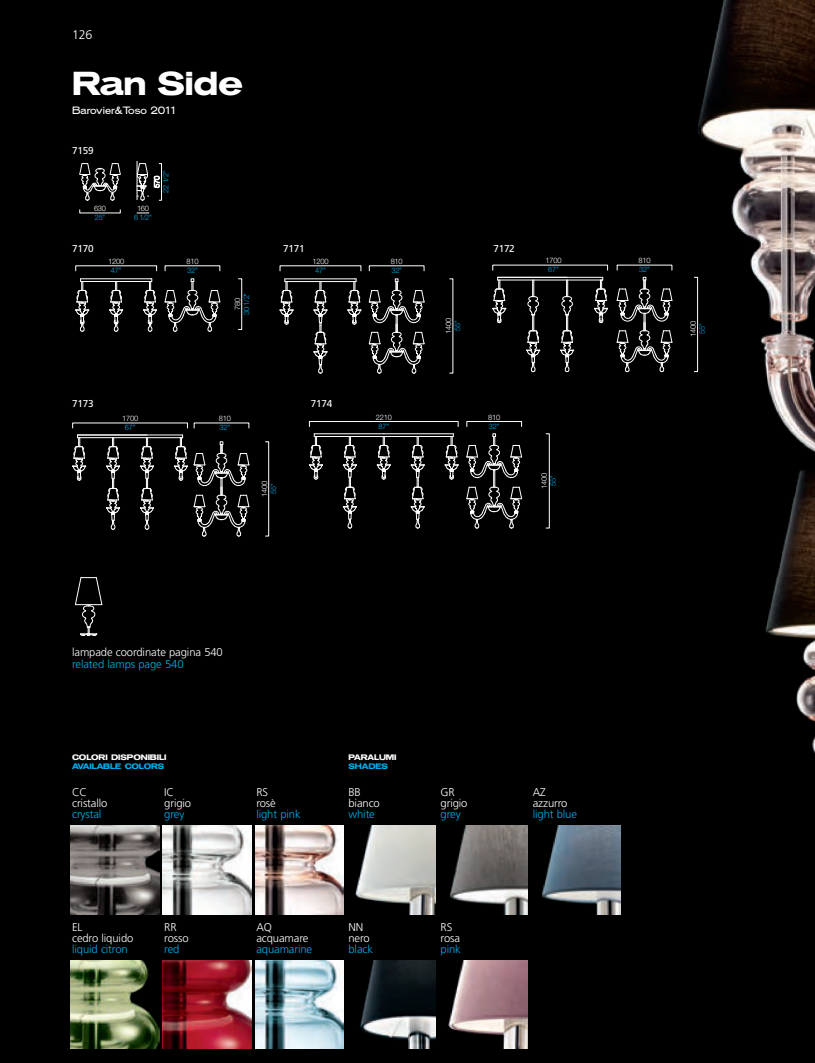
<style>
.page{position:relative;width:815px;height:1063px;background:#000}
.page>*{position:absolute;margin:0;border:0;box-sizing:border-box;transform-origin:0 0}
.t1{font:700 expanded 31.25px "Venus SB";color:#fff}
.t2{font:300 12.5px "Frutiger";color:#fff}
.t3{font:300 11.25px/11.2px "Frutiger";letter-spacing:-.01em;color:#fff}
.t4{font:300 11.25px "Frutiger";letter-spacing:-.01em;color:#00aeef}
.t5{font:10px "Frutiger";letter-spacing:-.025em;color:#fff}
.t6{font:500 expanded 10px "Venus SB";color:#fff}
.t7{font:300 7.5px "Helvetica Neue";letter-spacing:-.03em;color:#00aeef}
.t8{font:300 7.5px "Helvetica Neue";letter-spacing:-.03em;color:#fff}
.t9{font:700 expanded 7.5px "Venus SB";letter-spacing:-.015em;color:#fff}
.t10{font:700 expanded 7.5px "Venus SB";letter-spacing:-.015em;color:#00aeef}
</style>
<div class="page">
<img style="left:661px;top:0;width:154px;height:753px">
<div style="left:309px;top:421px;width:149px;height:6px;border:1px solid #fff"></div>
<div style="left:467px;top:421px;width:55px;height:6px;border:1px solid #fff"></div>
<div style="left:694px;top:277px;width:4px;height:95px;border:1px solid #fff"></div>
<div style="left:265px;top:442px;width:4px;height:94px;border:1px solid #fff"></div>
<div style="left:238px;top:279px;width:4px;height:51px;border:1px solid #fff"></div>
<svg style="left:137px;top:213px;width:12px;height:1px"></svg>
<svg style="left:75px;top:279px;width:146px;height:53px"></svg>
<svg style="left:79px;top:163px;width:83px;height:38px"></svg>
<hr style="left:137px;top:161px;width:1px;height:39px;background:#fff">
<svg style="left:279px;top:279px;width:146px;height:95px"></svg>
<svg style="left:492px;top:277px;width:197px;height:95px"></svg>
<svg style="left:72px;top:435px;width:195px;height:102px"></svg>
<svg style="left:309px;top:434px;width:214px;height:95px"></svg>
<svg style="left:75px;top:577px;width:28px;height:59px"></svg>
<img style="left:71px;top:826px;width:88px;height:88px">
<img style="left:163px;top:826px;width:89px;height:88px">
<img style="left:255px;top:826px;width:89px;height:88px">
<img style="left:355px;top:826px;width:81px;height:88px">
<img style="left:449px;top:826px;width:79px;height:88px">
<img style="left:542px;top:826px;width:78px;height:88px">
<img style="left:71px;top:960px;width:88px;height:89px">
<img style="left:163px;top:960px;width:89px;height:89px">
<img style="left:255px;top:960px;width:89px;height:89px">
<img style="left:360px;top:960px;width:76px;height:89px">
<img style="left:448px;top:960px;width:80px;height:89px">
<p class="t2" style="left:72px;top:30px;width:22px">126</p>
<h1 class="t1" style="left:72px;top:66px;width:172px">Ran Side</h1>
<p class="t6" style="left:72px;top:104px;width:107px">Barovier&amp;Toso 2011</p>
<p class="t5" style="left:72px;top:147px;width:23px">7159</p>
<p class="t8" style="left:94px;top:205px;width:14px">630</p>
<p class="t7" style="left:95px;top:214px;width:12px">25"</p>
<p class="t8" style="left:137px;top:205px;width:14px">160</p>
<p class="t7" style="left:134px;top:214px;width:19px">6 1/2"</p>
<p class="t7" style="left:163px;top:193px;width:24px;rotate:-90deg">22 1/2"</p>
<p class="t5" style="left:72px;top:245px;width:23px">7170</p>
<p class="t5" style="left:283px;top:245px;width:23px">7171</p>
<p class="t5" style="left:493px;top:245px;width:23px">7172</p>
<p class="t8" style="left:108px;top:259px;width:18px">1200</p>
<p class="t7" style="left:111px;top:268px;width:12px">47"</p>
<p class="t8" style="left:186px;top:259px;width:14px">810</p>
<p class="t7" style="left:187px;top:268px;width:12px">32"</p>
<p class="t8" style="left:235px;top:310px;width:14px;rotate:-90deg">780</p>
<p class="t7" style="left:244px;top:315px;width:24px;rotate:-90deg">30 1/2"</p>
<p class="t8" style="left:313px;top:259px;width:18px">1200</p>
<p class="t7" style="left:315px;top:268px;width:12px">47"</p>
<p class="t5" style="left:72px;top:400px;width:23px">7173</p>
<p class="t5" style="left:311px;top:400px;width:23px">7174</p>
<p class="t8" style="left:122px;top:416px;width:18px">1700</p>
<p class="t7" style="left:125px;top:425px;width:12px">67"</p>
<p class="t8" style="left:219px;top:416px;width:14px">810</p>
<p class="t7" style="left:220px;top:425px;width:12px">32"</p>
<p class="t8" style="left:262px;top:497px;width:18px;rotate:-90deg">1400</p>
<p class="t7" style="left:271px;top:494px;width:12px;rotate:-90deg">55"</p>
<p class="t8" style="left:391px;top:259px;width:14px">810</p>
<p class="t7" style="left:391px;top:268px;width:12px">32"</p>
<p class="t8" style="left:376px;top:414px;width:18px">2210</p>
<p class="t7" style="left:379px;top:423px;width:12px">87"</p>
<p class="t8" style="left:446px;top:334px;width:18px;rotate:-90deg">1400</p>
<p class="t7" style="left:455px;top:331px;width:12px;rotate:-90deg">55"</p>
<p class="t8" style="left:488px;top:414px;width:14px">810</p>
<p class="t7" style="left:489px;top:423px;width:12px">32"</p>
<p class="t8" style="left:545px;top:258px;width:18px">1700</p>
<p class="t7" style="left:548px;top:267px;width:12px">67"</p>
<p class="t8" style="left:542px;top:489px;width:18px;rotate:-90deg">1400</p>
<p class="t7" style="left:551px;top:486px;width:12px;rotate:-90deg">55"</p>
<p class="t3" style="left:72px;top:648px;width:152px">lampade coordinate pagina 540</p>
<p class="t4" style="left:72px;top:659px;width:113px">related lamps page 540</p>
<p class="t9" style="left:72px;top:753px;width:96px">COLORI DISPONIBILI</p>
<p class="t10" style="left:72px;top:762px;width:94px">AVAILABLE COLORS</p>
<p class="t9" style="left:348px;top:753px;width:50px">PARALUMI</p>
<p class="t10" style="left:348px;top:762px;width:41px">SHADES</p>
<p class="t3" style="left:72px;top:787px;width:37px">CC cristallo</p>
<p class="t4" style="left:72px;top:810px;width:31px">crystal</p>
<p class="t3" style="left:164px;top:787px;width:28px">IC grigio</p>
<p class="t4" style="left:164px;top:810px;width:22px">grey</p>
<p class="t3" style="left:256px;top:787px;width:21px">RS rosè</p>
<p class="t4" style="left:256px;top:810px;width:46px">light pink</p>
<p class="t3" style="left:348px;top:787px;width:33px">BB bianco</p>
<p class="t4" style="left:348px;top:810px;width:28px">white</p>
<p class="t3" style="left:441px;top:787px;width:28px">GR grigio</p>
<p class="t4" style="left:441px;top:810px;width:22px">grey</p>
<p class="t3" style="left:533px;top:787px;width:36px">AZ azzurro</p>
<p class="t4" style="left:533px;top:810px;width:46px">light blue</p>
<p class="t3" style="left:72px;top:922px;width:63px">EL<br>cedro liquido</p>
<p class="t4" style="left:72px;top:945px;width:57px">liquid citron</p>
<p class="t3" style="left:164px;top:922px;width:26px">RR rosso</p>
<p class="t4" style="left:164px;top:945px;width:17px">red</p>
<p class="t3" style="left:256px;top:922px;width:54px">AQ acquamare</p>
<p class="t4" style="left:256px;top:945px;width:57px">aquamarine</p>
<p class="t3" style="left:348px;top:922px;width:23px">NN nero</p>
<p class="t4" style="left:348px;top:945px;width:26px">black</p>
<p class="t3" style="left:441px;top:922px;width:21px">RS rosa</p>
<p class="t4" style="left:441px;top:945px;width:22px">pink</p>
<p class="t8" style="left:639px;top:258px;width:14px">810</p>
<p class="t7" style="left:639px;top:267px;width:12px">32"</p>
<p class="t8" style="left:691px;top:337px;width:18px;rotate:-90deg">1400</p>
<p class="t7" style="left:700px;top:334px;width:12px;rotate:-90deg">55"</p>
</div>
